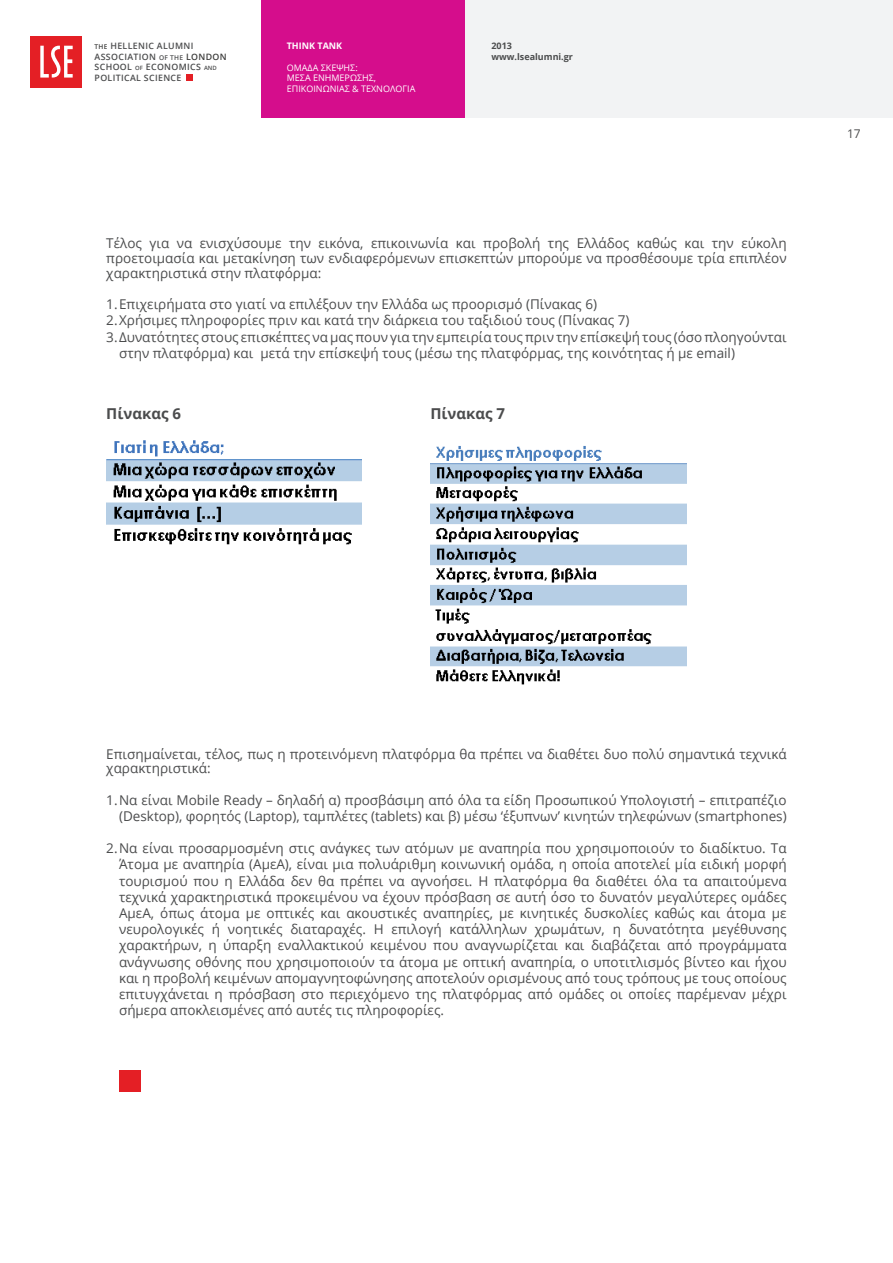
<style>
.page{position:relative;width:893px;height:1263px;background:#fff}
.page>*{position:absolute;margin:0;border:0;box-sizing:border-box;transform-origin:0 0}
.t1{font:700 15px "Open Sans";color:#4b4c4d}
.t2{font:13.5px/16.2px "Open Sans";color:#4b4c4d;text-align:justify}
.t3{font:12px "Open Sans";color:#4b4c4d}
.t4{font:9px/10.8px "Open Sans";color:#fff}
.t5{font:700 9px/10.8px "Open Sans";color:#4b4c4d}
.t6{font:700 9px "Open Sans";color:#fff}
.t7{font:600 8.85px/10.5px "Open Sans";letter-spacing:.04em;color:#4b4c4d}
.s1{font-size:6.6px;color:#3c3c3b}
.s2{font-size:6.6px}
.s3{color:#3c3c3b}
.s4{font-size:5.85px}
</style>
<div class="page">
<div style="left:261px;top:0;width:210px;height:117px;background:#d50d8c"></div>
<div style="left:466px;top:0;width:427px;height:117px;background:#f2f3f4"></div>
<div style="left:31px;top:36px;width:51px;height:51px;background:#e41f25"></div>
<svg style="left:40px;top:46px;width:33px;height:32px"></svg>
<div style="left:187px;top:74px;width:6px;height:7px;background:#e41f25"></div>
<img style="left:106px;top:440px;width:256px;height:105px">
<img style="left:430px;top:446px;width:256px;height:239px">
<div style="left:119px;top:1070px;width:21px;height:21px;background:#e41f25"></div>
<p class="t7" style="left:95px;top:40px;width:134px"><span class="s1">THE</span> HELLENIC ALUMNI<br>ASSOCIATION <span class="s2">OF THE</span> <span class="s3">LONDON<br></span>SCHOOL <span class="s4">OF</span> ECONOMICS <span class="s4">AND<br></span>POLITICAL SCIENCE</p>
<p class="t6" style="left:287px;top:39px;width:57px">THINK TANK</p>
<p class="t4" style="left:287px;top:62px;width:130px">ΟΜΑΔA ΣΚΕΨΗΣ:<br>ΜΕΣΑ ΕΝΗΜΕΡΩΣΗΣ,<br>ΕΠΙΚΟΙΝΩΝΙΑΣ &amp; ΤΕΧΝΟΛΟΓΙΑ</p>
<p class="t5" style="left:491px;top:40px;width:83px">2013 www.lsealumni.gr</p>
<p class="t2" style="left:106px;top:236px;width:682px;line-height:14.9px">Τέλος για να ενισχύσουμε την εικόνα, επικοινωνία και προβολή της Ελλάδος καθώς και την εύκολη προετοιμασία και μετακίνηση των ενδιαφερόμενων επισκεπτών μπορούμε να προσθέσουμε τρία επιπλέον χαρακτηριστικά στην πλατφόρμα:</p>
<p class="t2" style="left:106px;top:296px;width:492px">1.Επιχειρήματα στο γιατί να επιλέξουν την Ελλάδα ως προορισμό (Πίνακας 6)</p>
<p class="t2" style="left:106px;top:312px;width:525px">2.Χρήσιμες πληροφορίες πριν και κατά την διάρκεια του ταξιδιού τους (Πίνακας 7)</p>
<p class="t2" style="left:106px;top:328px;width:682px">3.Δυνατότητες στους επισκέπτες να μας πουν για την εμπειρία τους πριν την επίσκεψή τους (όσο πλοηγούνται</p>
<p class="t2" style="left:119px;top:344px;width:617px">στην πλατφόρμα) και μετά την επίσκεψή τους (μέσω της πλατφόρμας, της κοινότητας ή με email)</p>
<p class="t1" style="left:106px;top:403px;width:76px">Πίνακας 6</p>
<p class="t1" style="left:430px;top:403px;width:76px">Πίνακας 7</p>
<p class="t3" style="left:847px;top:125px;width:15px">17</p>
<p class="t2" style="left:106px;top:746px;width:682px;line-height:14.9px">Επισημαίνεται, τέλος, πως η προτεινόμενη πλατφόρμα θα πρέπει να διαθέτει δυο πολύ σημαντικά τεχνικά χαρακτηριστικά:</p>
<p class="t2" style="left:106px;top:791px;width:682px;text-align:right">1.Να είναι Mobile Ready – δηλαδή α) προσβάσιμη από όλα τα είδη Προσωπικού Υπολογιστή – επιτραπέζιο (Desktop), φορητός (Laptop), ταμπλέτες (tablets) και β) μέσω ‘έξυπνων’ κινητών τηλεφώνων (smartphones)</p>
<p class="t2" style="left:119px;top:840px;width:669px;text-indent:-13px">2.Να είναι προσαρμοσμένη στις ανάγκες των ατόμων με αναπηρία που χρησιμοποιούν το διαδίκτυο. Τα Άτομα με αναπηρία (ΑμεΑ), είναι μια πολυάριθμη κοινωνική ομάδα, η οποία αποτελεί μία ειδική μορφή τουρισμού που η Ελλάδα δεν θα πρέπει να αγνοήσει. Η πλατφόρμα θα διαθέτει όλα τα απαιτούμενα τεχνικά χαρακτηριστικά προκειμένου να έχουν πρόσβαση σε αυτή όσο το δυνατόν μεγαλύτερες ομάδες ΑμεΑ, όπως άτομα με οπτικές και ακουστικές αναπηρίες, με κινητικές δυσκολίες καθώς και άτομα με νευρολογικές ή νοητικές διαταραχές. Η επιλογή κατάλληλων χρωμάτων, η δυνατότητα μεγέθυνσης χαρακτήρων, η ύπαρξη εναλλακτικού κειμένου που αναγνωρίζεται και διαβάζεται από προγράμματα ανάγνωσης οθόνης που χρησιμοποιούν τα άτομα με οπτική αναπηρία, ο υποτιτλισμός βίντεο και ήχου και η προβολή κειμένων απομαγνητοφώνησης αποτελούν ορισμένους από τους τρόπους με τους οποίους επιτυγχάνεται η πρόσβαση στο περιεχόμενο της πλατφόρμας από ομάδες οι οποίες παρέμεναν μέχρι σήμερα αποκλεισμένες από αυτές τις πληροφορίες.</p>
</div>
